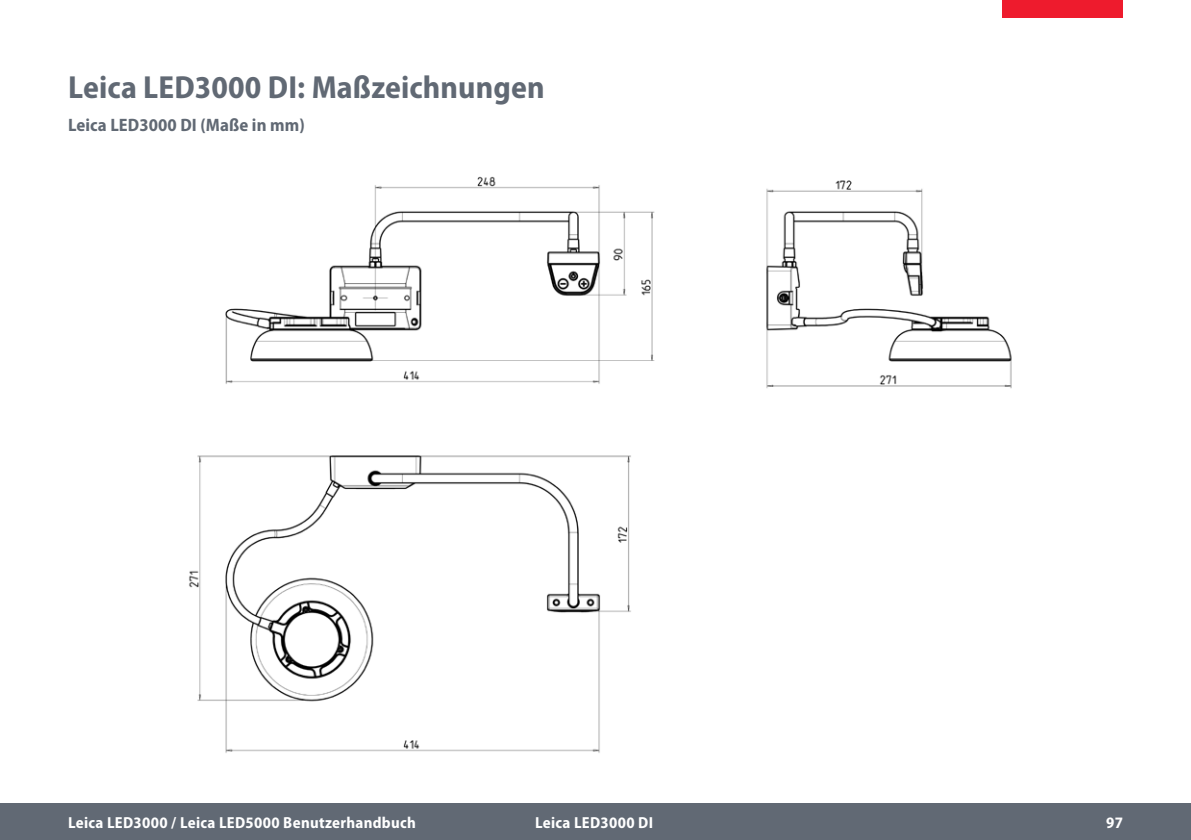
<style>
.page{position:relative;width:1191px;height:840px;background:#fff}
.page>*{position:absolute;margin:0;border:0;box-sizing:border-box;transform-origin:0 0}
.Unterkapiteltitel{font:700 semi-condensed 32px "Myriad Pro";letter-spacing:.005em;color:#616974}
.Untertitel{font:700 semi-condensed 18px "Myriad Pro";letter-spacing:.005em;color:#616974}
.t1{font:700 semi-condensed 16px "Myriad Pro";letter-spacing:.02em;color:#fff}
</style>
<div class="page">
<img style="left:189px;top:176px;width:823px;height:577px">
<div style="left:0;top:803px;width:1191px;height:36px;background:#616974"></div>
<div style="left:1002px;top:0;width:121px;height:17px;background:#ee1b2d"></div>
<p class="Unterkapiteltitel" style="left:68px;top:69px;width:478px">Leica LED3000 DI: Maßzeichnungen</p>
<p class="Untertitel" style="left:68px;top:115px;width:238px">Leica LED3000 DI (Maße in mm)</p>
<p class="t1" style="left:68px;top:813px;width:349px">Leica LED3000 / Leica LED5000 Benutzerhandbuch</p>
<p class="t1" style="left:535px;top:813px;width:120px">Leica LED3000 DI</p>
<p class="t1" style="left:1106px;top:813px;width:18px">97</p>
</div>
